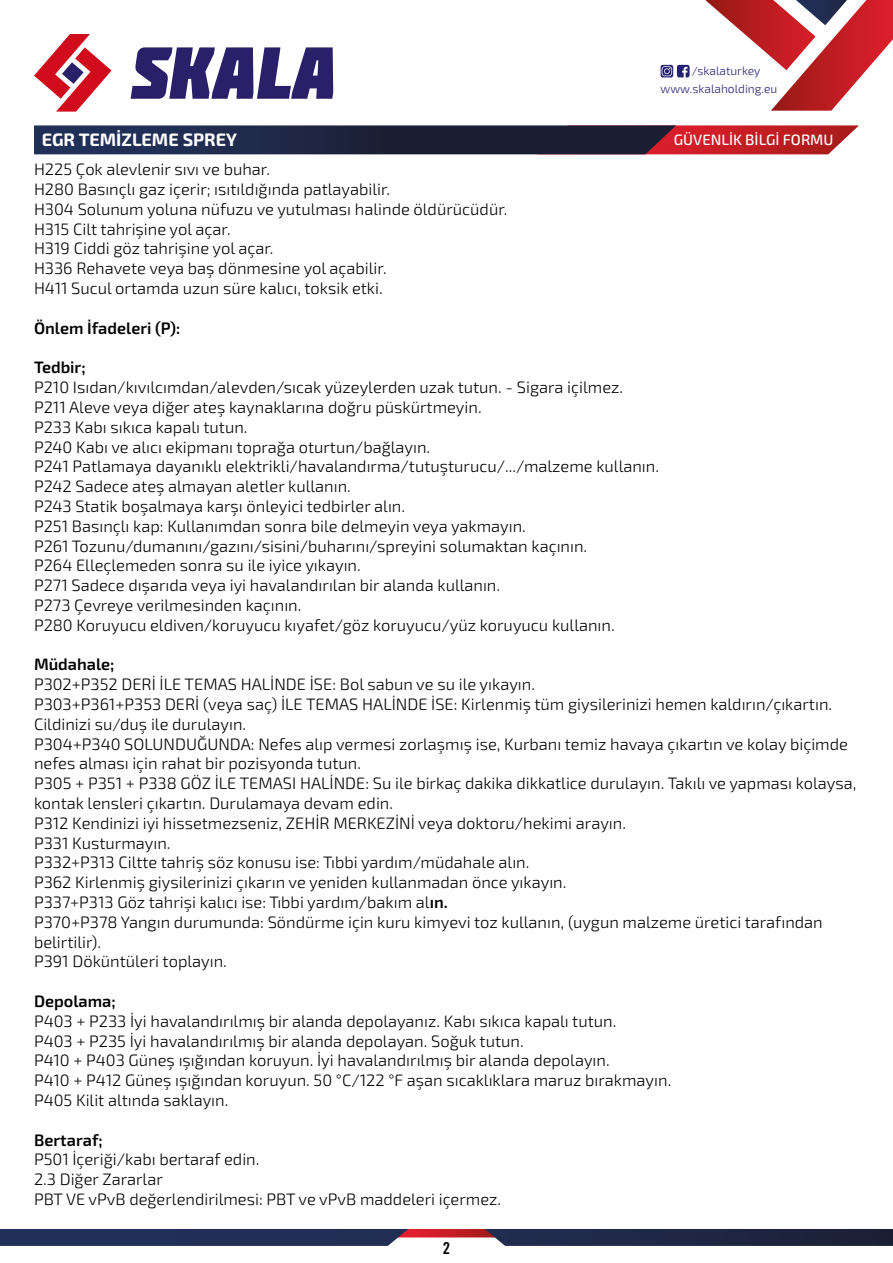
<style>
.page{position:relative;width:893px;height:1263px;background:#fff}
.page>*{position:absolute;margin:0;border:0;box-sizing:border-box;transform-origin:0 0}
.t1{font:700 18px "Exo 2";color:#fff}
.t2{font:300 16.5px/19.8px "Exo 2";color:#000}
.t3{font:600 16.5px "Exo 2";color:#000}
.t4{font:condensed 16.5px "Trade Gothic Bold Twenty";color:#000}
.t5{font:500 15px "Exo 2";color:#fff}
.t6{font:300 12px/17.4px "Exo 2";color:#242170}
.s1{font-weight:600}
</style>
<div class="page">
<svg style="left:0;top:1229px;width:893px;height:17px;background:#353756"></svg>
<svg style="left:34px;top:34px;width:78px;height:78px"></svg>
<svg style="left:131px;top:47px;width:202px;height:52px"></svg>
<svg style="left:706px;top:0;width:187px;height:111px"></svg>
<svg style="left:661px;top:65px;width:29px;height:12px"></svg>
<svg style="left:34px;top:125px;width:825px;height:29px;background:#482940"></svg>
<p class="t6" style="left:661px;top:63px;width:118px;text-indent:31px">/skalaturkey www.skalaholding.eu</p>
<p class="t1" style="left:42px;top:129px;width:197px">EGR TEMİZLEME SPREY</p>
<p class="t5" style="left:674px;top:131px;width:161px">GÜVENLİK BİLGİ FORMU</p>
<p class="t2" style="left:34px;top:160px;width:475px">H225 Çok alevlenir sıvı ve buhar.<br>H280 Basınçlı gaz içerir; ısıtıldığında patlayabilir.<br>H304 Solunum yoluna nüfuzu ve yutulması halinde öldürücüdür.<br>H315 Cilt tahrişine yol açar.<br>H319 Ciddi göz tahrişine yol açar.<br>H336 Rehavete veya baş dönmesine yol açabilir.<br>H411 Sucul ortamda uzun süre kalıcı, toksik etki.</p>
<p class="t3" style="left:34px;top:318px;width:148px">Önlem İfadeleri (P):</p>
<p class="t3" style="left:34px;top:358px;width:53px">Tedbir;</p>
<p class="t2" style="left:34px;top:378px;width:626px">P210 Isıdan/kıvılcımdan/alevden/sıcak yüzeylerden uzak tutun. - Sigara içilmez.<br>P211 Aleve veya diğer ateş kaynaklarına doğru püskürtmeyin.<br>P233 Kabı sıkıca kapalı tutun.<br>P240 Kabı ve alıcı ekipmanı toprağa oturtun/bağlayın.<br>P241 Patlamaya dayanıklı elektrikli/havalandırma/tutuşturucu/.../malzeme kullanın.<br>P242 Sadece ateş almayan aletler kullanın.<br>P243 Statik boşalmaya karşı önleyici tedbirler alın.<br>P251 Basınçlı kap: Kullanımdan sonra bile delmeyin veya yakmayın.<br>P261 Tozunu/dumanını/gazını/sisini/buharını/spreyini solumaktan kaçının.<br>P264 Elleçlemeden sonra su ile iyice yıkayın.<br>P271 Sadece dışarıda veya iyi havalandırılan bir alanda kullanın.<br>P273 Çevreye verilmesinden kaçının.<br>P280 Koruyucu eldiven/koruyucu kıyafet/göz koruyucu/yüz koruyucu kullanın.</p>
<p class="t3" style="left:34px;top:655px;width:82px">Müdahale;</p>
<p class="t2" style="left:34px;top:675px;width:824px">P302+P352 DERİ İLE TEMAS HALİNDE İSE: Bol sabun ve su ile yıkayın.<br>P303+P361+P353 DERİ (veya saç) İLE TEMAS HALİNDE İSE: Kirlenmiş tüm giysilerinizi hemen kaldırın/çıkartın.<br>Cildinizi su/duş ile durulayın.<br>P304+P340 SOLUNDUĞUNDA: Nefes alıp vermesi zorlaşmış ise, Kurbanı temiz havaya çıkartın ve kolay biçimde nefes alması için rahat bir pozisyonda tutun.<br>P305 + P351 + P338 GÖZ İLE TEMASI HALİNDE: Su ile birkaç dakika dikkatlice durulayın. Takılı ve yapması kolaysa, kontak lensleri çıkartın. Durulamaya devam edin.<br>P312 Kendinizi iyi hissetmezseniz, ZEHİR MERKEZİNİ veya doktoru/hekimi arayın.<br>P331 Kusturmayın.<br>P332+P313 Ciltte tahriş söz konusu ise: Tıbbi yardım/müdahale alın.<br>P362 Kirlenmiş giysilerinizi çıkarın ve yeniden kullanmadan önce yıkayın.<br>P337+P313 Göz tahrişi kalıcı ise: Tıbbi yardım/bakım al<span class="s1">ın.<br></span>P370+P378 Yangın durumunda: Söndürme için kuru kimyevi toz kullanın, (uygun malzeme üretici tarafından belirtilir).<br>P391 Döküntüleri toplayın.</p>
<p class="t3" style="left:34px;top:991px;width:83px">Depolama;</p>
<p class="t2" style="left:34px;top:1011px;width:639px">P403 + P233 İyi havalandırılmış bir alanda depolayanız. Kabı sıkıca kapalı tutun.<br>P403 + P235 İyi havalandırılmış bir alanda depolayan. Soğuk tutun.<br>P410 + P403 Güneş ışığından koruyun. İyi havalandırılmış bir alanda depolayın.<br>P410 + P412 Güneş ışığından koruyun. 50 °C/122 °F aşan sıcaklıklara maruz bırakmayın.<br>P405 Kilit altında saklayın.</p>
<p class="t3" style="left:34px;top:1130px;width:70px">Bertaraf;</p>
<p class="t2" style="left:34px;top:1150px;width:469px">P501 İçeriği/kabı bertaraf edin.<br>2.3 Diğer Zararlar<br>PBT VE vPvB değerlendirilmesi: PBT ve vPvB maddeleri içermez.</p>
<p class="t4" style="left:443px;top:1238px;width:9px">2</p>
</div>
